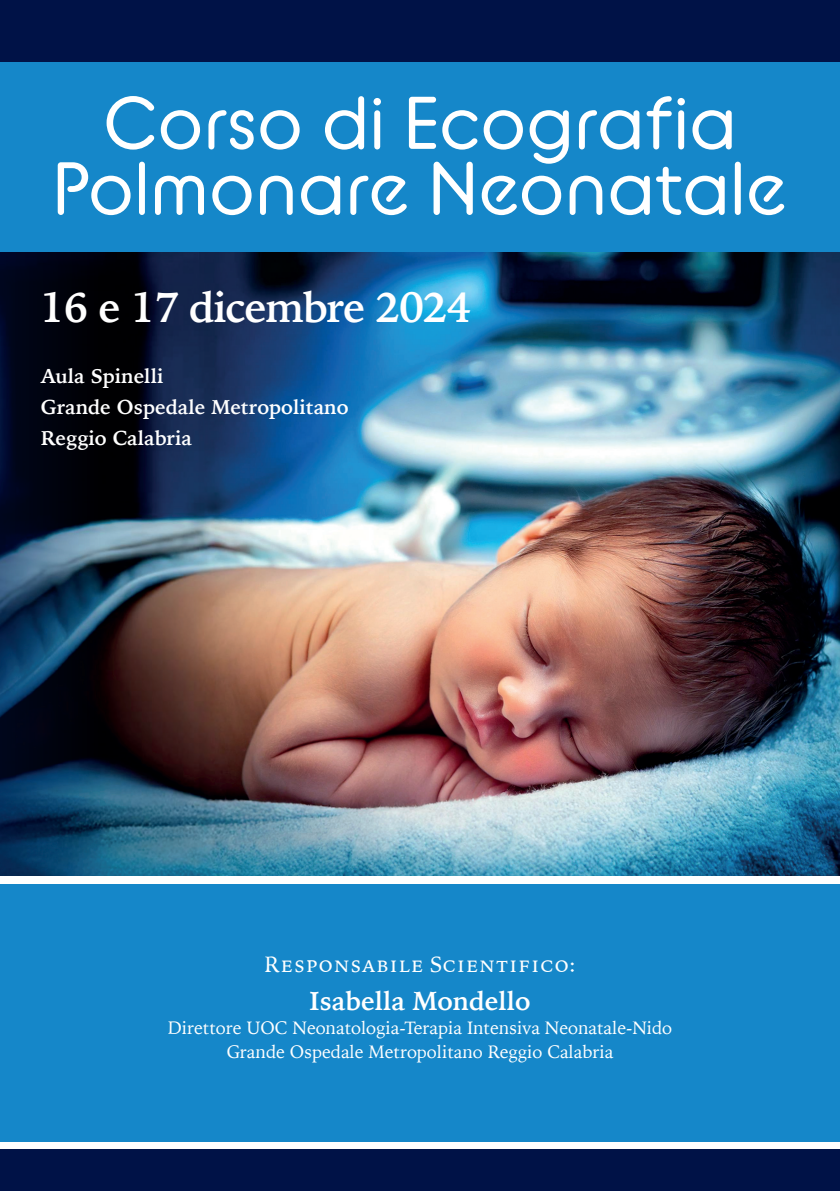
<style>
.page{position:relative;width:840px;height:1191px;background:#fff}
.page>*{position:absolute;margin:0;border:0;box-sizing:border-box;transform-origin:0 0}
.t1{font:74.4px/65.4px "BC Alphapipe RB";color:#fff;text-align:center}
.t2{font:700 42px "Iowan Old Style";letter-spacing:-.03em;color:#fff}
.t3{font:700 26px "Iowan Old Style";color:#fff}
.t4{font:22.2px "Iowan Old Style";color:#fff}
.t5{font:700 20px/30.6px "Iowan Old Style";color:#fff}
.t6{font:17.8px/24.2px "Iowan Old Style";color:#fff;text-align:center}
</style>
<div class="page">
<div style="left:0;top:0;width:839px;height:875px;background:#001247"></div>
<img style="left:0;top:251px;width:839px;height:624px">
<div style="left:0;top:884px;width:839px;height:257px;background:#1587c9"></div>
<div style="left:0;top:62px;width:839px;height:189px;background:#1587c9"></div>
<div style="left:0;top:1149px;width:839px;height:42px;background:#001247"></div>
<h1 class="t1" style="left:53px;top:88px;width:735px">Corso di Ecografia<br>Polmonare Neonatale</h1>
<h2 class="t2" style="left:40px;top:269px;width:433px">16 e 17 dicembre 2024</h2>
<p class="t5" style="left:41px;top:360px;width:309px">Aula Spinelli<br>Grande Ospedale Metropolitano<br>Reggio Calabria</p>
<p class="t4" style="left:264px;top:944px;width:312px">Responsabile Scientifico:</p>
<h3 class="t3" style="left:309px;top:977px;width:222px">Isabella Mondello</h3>
<p class="t6" style="left:168px;top:1015px;width:505px">Direttore UOC Neonatologia-Terapia Intensiva Neonatale-Nido<br>Grande Ospedale Metropolitano Reggio Calabria</p>
</div>
